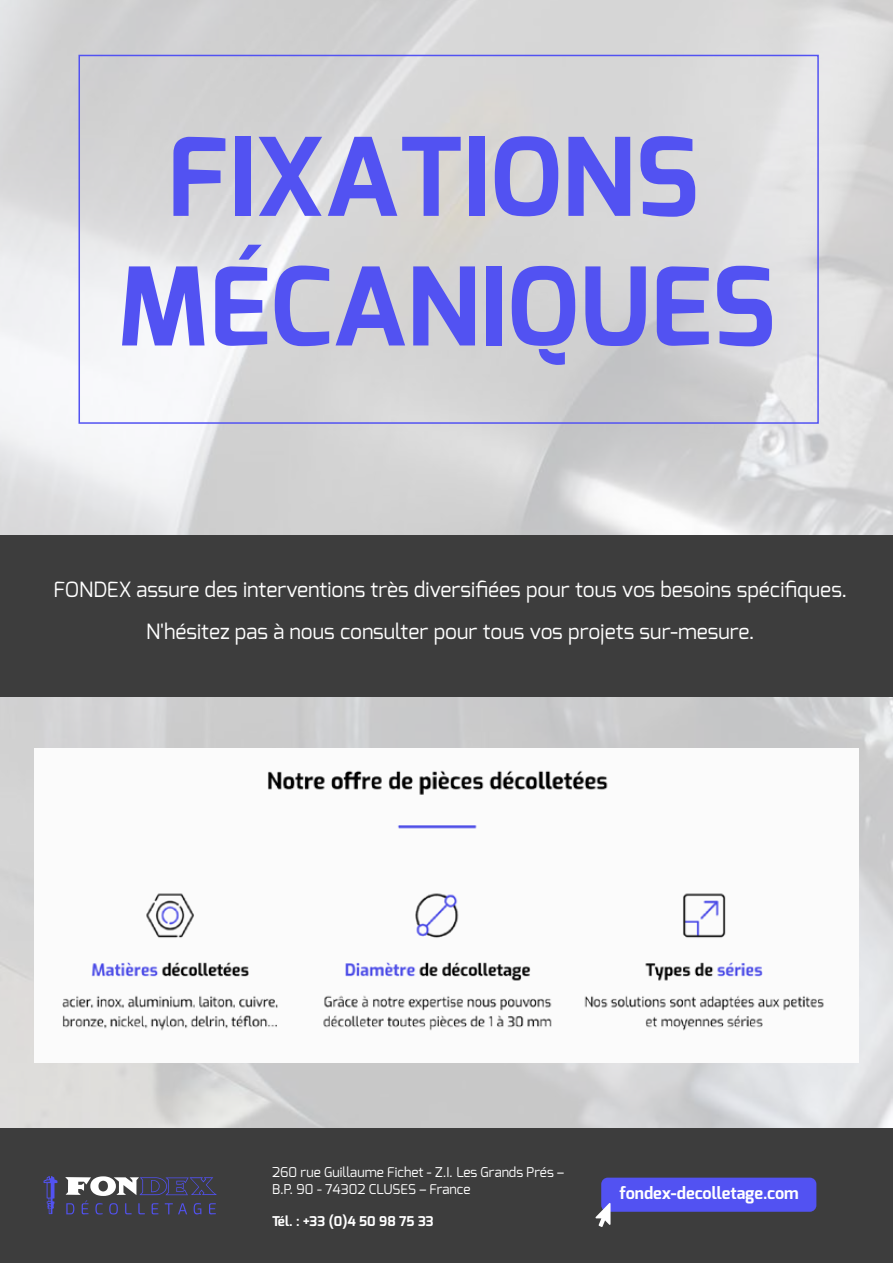
<style>
.page{position:relative;width:893px;height:1263px;background:#fff}
.page>*{position:absolute;margin:0;border:0;box-sizing:border-box;transform-origin:0 0}
.t1{font:700 108px/129.6px "Exo";color:#5252f2;text-align:center}
.t2{font:21px/42px "Exo";color:#fff;text-align:center}
.t3{font:700 16.5px "Exo";color:#fff}
.t4{font:13.5px/16.2px "Exo";color:#fff}
.t5{font:700 13.5px "Exo";color:#fff}
</style>
<div class="page">
<img style="left:0;top:0;width:893px;height:1128px">
<div style="left:1px;top:535px;width:892px;height:161px;background:#3d3d3d"></div>
<img style="left:34px;top:749px;width:825px;height:313px">
<div style="left:79px;top:55px;width:740px;height:369px;border:2px solid #5252f2"></div>
<div style="left:0;top:1128px;width:893px;height:135px;background:#3d3d3d"></div>
<svg style="left:65px;top:1176px;width:152px;height:38px"></svg>
<svg style="left:44px;top:1176px;width:13px;height:38px"></svg>
<div style="left:601px;top:1177px;width:215px;height:35px;background:#5252f2;border-radius:7px"></div>
<svg style="left:595px;top:1203px;width:15px;height:24px"></svg>
<h1 class="t1" style="left:117px;top:112px;width:659px">FIXATIONS<br>MÉCANIQUES</h1>
<p class="t2" style="left:53px;top:568px;width:795px">FONDEX assure des interventions très diversifiées pour tous vos besoins spécifiques.<br>N'hésitez pas à nous consulter pour tous vos projets sur-mesure.</p>
<p class="t4" style="left:272px;top:1164px;width:294px">260 rue Guillaume Fichet - Z.I. Les Grands Prés –<br>B.P. 90 - 74302 CLUSES – France</p>
<p class="t5" style="left:272px;top:1212px;width:163px">Tél. : +33 (0)4 50 98 75 33</p>
<p class="t3" style="left:619px;top:1182px;width:181px">fondex-decolletage.com</p>
</div>
